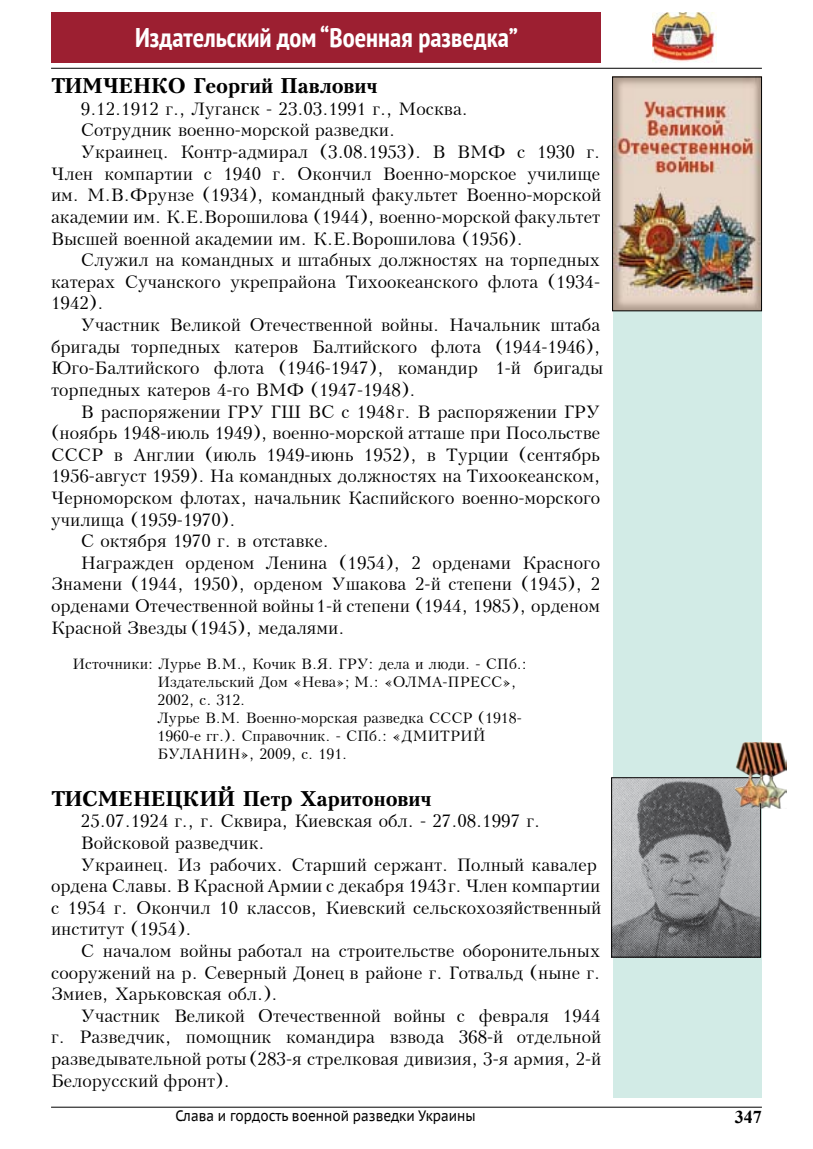
<style>
.page{position:relative;width:813px;height:1149px;background:#fff}
.page>*{position:absolute;margin:0;border:0;box-sizing:border-box;transform-origin:0 0}
.t1{font:700 condensed 27px "PT Sans";color:#fff}
.t2{font:700 21px "Peterburg";color:#000}
.t3{font:18px "Peterburg";color:#000}
.t4{font:700 18px "Times New Roman";color:#000}
.t5{font:15px/18px "Peterburg";color:#000}
.t6{font:15px "PT Sans Caption";color:#000;scale:.88 1}
</style>
<div class="page">
<div style="left:612px;top:77px;width:149px;height:1020px;background:#d2ebe6"></div>
<hr style="left:51px;top:1106px;width:710px;height:1px;background:#000">
<div style="left:51px;top:13px;width:549px;height:50px;background:#9c1f31"></div>
<img style="left:652px;top:13px;width:64px;height:50px">
<hr style="left:51px;top:68px;width:710px;height:1px;background:#000">
<img style="left:613px;top:779px;width:145px;height:176px">
<div style="left:611px;top:777px;width:149px;height:180px;border:1px solid #000"></div>
<img style="left:735px;top:742px;width:51px;height:66px">
<img style="left:614px;top:79px;width:145px;height:230px">
<div style="left:612px;top:77px;width:149px;height:234px;border:1px solid #000"></div>
<h1 class="t1" style="left:135px;top:20px;width:384px">Издательский дом “Военная разведка”</h1>
<p class="t2" style="left:51px;top:73px;width:328px">ТИМЧЕНКО Георгий Павлович</p>
<p class="t3" style="left:81px;top:98px;width:388px">9.12.1912 г., Луганск - 23.03.1991 г., Москва.</p>
<p class="t3" style="left:81px;top:120px;width:315px">Сотрудник военно-морской разведки.</p>
<p class="t3" style="left:81px;top:141px;width:520px">Украинец. Контр-адмирал (3.08.1953). В ВМФ с 1930 г.</p>
<p class="t3" style="left:51px;top:163px;width:550px">Член компартии с 1940 г. Окончил Военно-морское училище</p>
<p class="t3" style="left:51px;top:184px;width:551px">им. М.В.Фрунзе (1934), командный факультет Военно-морской</p>
<p class="t3" style="left:51px;top:206px;width:550px">академии им. К.Е.Ворошилова (1944), военно-морской факультет</p>
<p class="t3" style="left:51px;top:228px;width:473px">Высшей военной академии им. К.Е.Ворошилова (1956).</p>
<p class="t3" style="left:81px;top:249px;width:520px">Служил на командных и штабных должностях на торпедных</p>
<p class="t3" style="left:51px;top:271px;width:550px">катерах Сучанского укрепрайона Тихоокеанского флота (1934-</p>
<p class="t3" style="left:51px;top:292px;width:54px">1942).</p>
<p class="t3" style="left:81px;top:314px;width:520px">Участник Великой Отечественной войны. Начальник штаба</p>
<p class="t3" style="left:51px;top:336px;width:550px">бригады торпедных катеров Балтийского флота (1944-1946),</p>
<p class="t3" style="left:51px;top:357px;width:553px">Юго-Балтийского флота (1946-1947), командир 1-й бригады</p>
<p class="t3" style="left:51px;top:379px;width:366px">торпедных катеров 4-го ВМФ (1947-1948).</p>
<p class="t3" style="left:81px;top:400px;width:520px">В распоряжении ГРУ ГШ ВС с 1948 г. В распоряжении ГРУ</p>
<p class="t3" style="left:51px;top:422px;width:550px">(ноябрь 1948-июль 1949), военно-морской атташе при Посольстве</p>
<p class="t3" style="left:51px;top:444px;width:550px">СССР в Англии (июль 1949-июнь 1952), в Турции (сентябрь</p>
<p class="t3" style="left:51px;top:465px;width:550px">1956-август 1959). На командных должностях на Тихоокеанском,</p>
<p class="t3" style="left:51px;top:487px;width:550px">Черноморском флотах, начальник Каспийского военно-морского</p>
<p class="t3" style="left:51px;top:508px;width:186px">училища (1959-1970).</p>
<p class="t3" style="left:81px;top:530px;width:249px">С октября 1970 г. в отставке.</p>
<p class="t3" style="left:81px;top:552px;width:520px">Награжден орденом Ленина (1954), 2 орденами Красного</p>
<p class="t3" style="left:51px;top:573px;width:550px">Знамени (1944, 1950), орденом Ушакова 2-й степени (1945), 2</p>
<p class="t3" style="left:51px;top:595px;width:550px">орденами Отечественной войны 1-й степени (1944, 1985), орденом</p>
<p class="t3" style="left:51px;top:616px;width:295px">Красной Звезды (1945), медалями.</p>
<p class="t5" style="left:157px;top:654px;width:370px;text-indent:-85px">Источники: Лурье В.М., Кочик В.Я. ГРУ: дела и люди. - СПб.:<br>Издательский Дом «Нева»; М.: «ОЛМА-ПРЕСС», 2002, с. 312.<br>Лурье В.М. Военно-морская разведка СССР (1918- 1960-е гг.). Справочник. - СПб.: «ДМИТРИЙ БУЛАНИН», 2009, с. 191.</p>
<p class="t2" style="left:51px;top:785px;width:382px">ТИСМЕНЕЦКИЙ Петр Харитонович</p>
<p class="t3" style="left:81px;top:810px;width:460px">25.07.1924 г., г. Сквира, Киевская обл. - 27.08.1997 г.</p>
<p class="t3" style="left:81px;top:831px;width:185px">Войсковой разведчик.</p>
<p class="t3" style="left:81px;top:853px;width:517px">Украинец. Из рабочих. Старший сержант. Полный кавалер</p>
<p class="t3" style="left:51px;top:875px;width:550px">ордена Славы. В Красной Армии с декабря 1943 г. Член компартии</p>
<p class="t3" style="left:51px;top:896px;width:551px">с 1954 г. Окончил 10 классов, Киевский сельскохозяйственный</p>
<p class="t3" style="left:51px;top:918px;width:142px">институт (1954).</p>
<p class="t3" style="left:81px;top:939px;width:520px">С началом войны работал на строительстве оборонительных</p>
<p class="t3" style="left:51px;top:961px;width:550px">сооружений на р. Северный Донец в районе г. Готвальд (ныне г.</p>
<p class="t3" style="left:51px;top:983px;width:228px">Змиев, Харьковская обл.).</p>
<p class="t3" style="left:81px;top:1004px;width:521px">Участник Великой Отечественной войны с февраля 1944</p>
<p class="t3" style="left:51px;top:1026px;width:551px">г. Разведчик, помощник командира взвода 368-й отдельной</p>
<p class="t3" style="left:51px;top:1047px;width:551px">разведывательной роты (283-я стрелковая дивизия, 3-я армия, 2-й</p>
<p class="t3" style="left:51px;top:1069px;width:180px">Белорусский фронт).</p>
<p class="t6" style="left:175px;top:1105px;width:342px">Слава и гордость военной разведки Украины</p>
<p class="t4" style="left:734px;top:1103px;width:28px">347</p>
</div>
